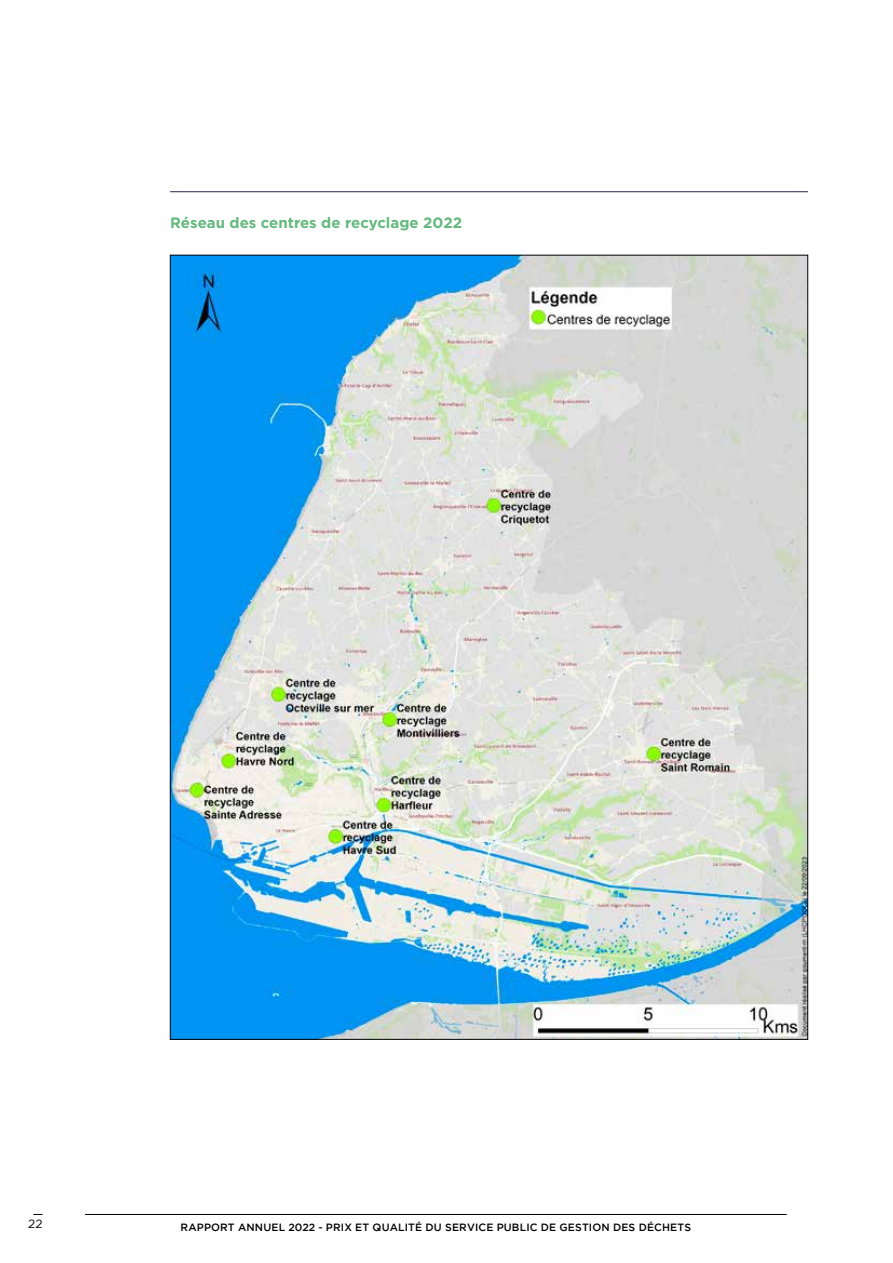
<style>
.page{position:relative;width:893px;height:1263px;background:#fff}
.page>*{position:absolute;margin:0;border:0;box-sizing:border-box;transform-origin:0 0}
.t1{font:700 15px "Gotham";color:#65b97e}
.t2{font:12px "Gotham";color:#000}
.t3{font:500 10.5px "Gotham";letter-spacing:.015em;color:#000}
</style>
<div class="page">
<hr style="left:85px;top:1214px;width:702px;height:1px;background:#000">
<hr style="left:170px;top:191px;width:638px;height:1px;background:#252251">
<img style="left:172px;top:257px;width:634px;height:780px">
<h1 class="t1" style="left:170px;top:214px;width:293px">Réseau des centres de recyclage 2022</h1>
<p class="t2" style="left:28px;top:1217px;width:16px">22</p>
<p class="t3" style="left:181px;top:1221px;width:512px">RAPPORT ANNUEL 2022 - PRIX ET QUALITÉ DU SERVICE PUBLIC DE GESTION DES DÉCHETS</p>
</div>
